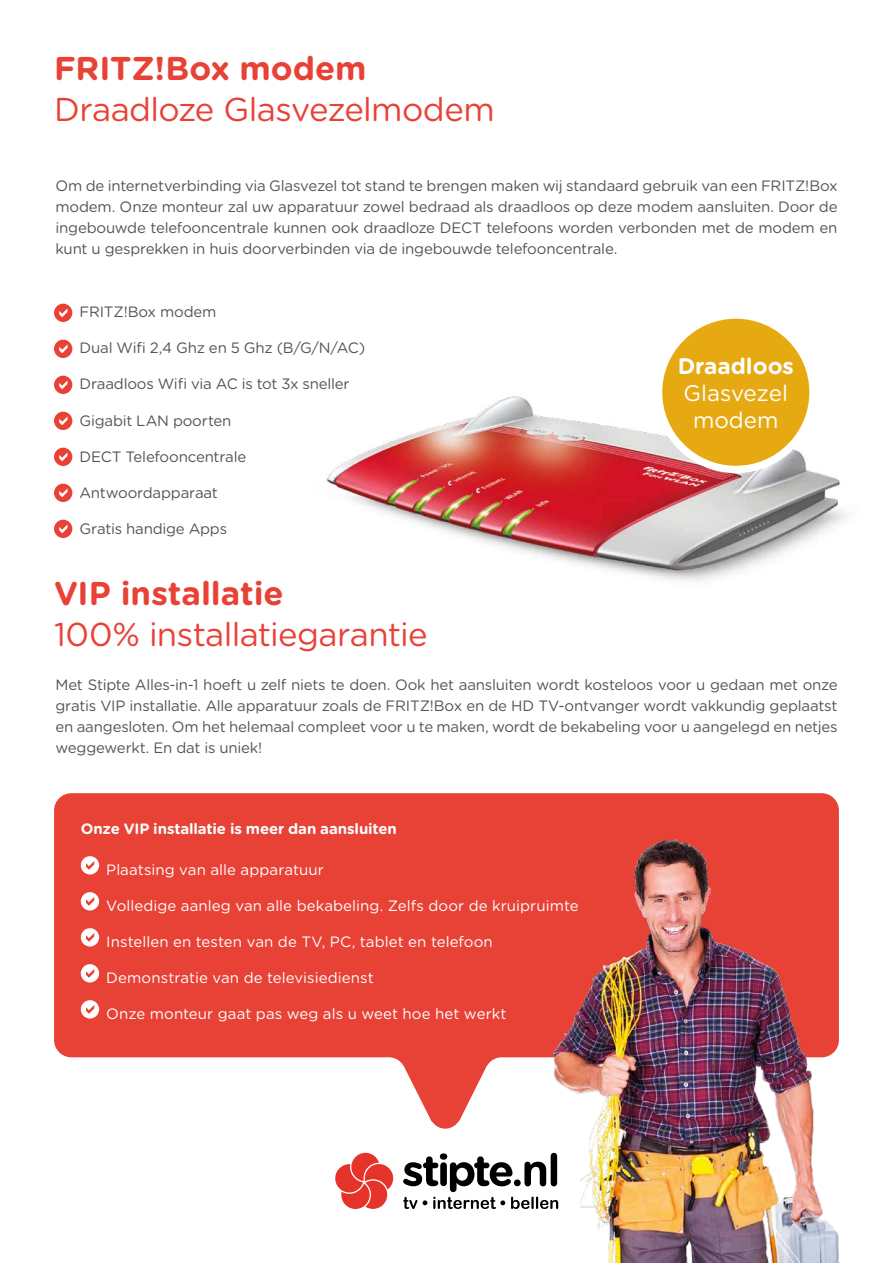
<style>
.page{position:relative;width:893px;height:1263px;background:#fff}
.page>*{position:absolute;margin:0;border:0;box-sizing:border-box;transform-origin:0 0}
.t1{font:33px "Gotham Rounded";letter-spacing:-.02em;color:#e84237}
.t2{font:700 33px "Gotham Rounded";color:#e84237}
.t3{font:22.5px/27px "Gotham Rounded";color:#fff;text-align:center}
.t4{font:700 22.5px "Gotham Rounded";color:#fff}
.t5{font:15px/21px "Gotham Rounded";letter-spacing:-.015em;color:#525557;text-align:justify}
.t6{font:15px "Gotham Rounded";letter-spacing:.005em;color:#fff}
.t7{font:700 15px "Gotham Rounded";letter-spacing:-.01em;color:#fff}
</style>
<div class="page">
<svg style="left:335px;top:1153px;width:59px;height:56px"></svg>
<svg style="left:403px;top:1154px;width:38px;height:55px"></svg>
<div style="left:54px;top:304px;width:18px;height:18px;background:#e84237;border-radius:50%"></div>
<svg style="left:59px;top:309px;width:8px;height:8px"></svg>
<div style="left:54px;top:340px;width:18px;height:18px;background:#e84237;border-radius:50%"></div>
<svg style="left:59px;top:345px;width:8px;height:8px"></svg>
<div style="left:54px;top:376px;width:18px;height:18px;background:#e84237;border-radius:50%"></div>
<svg style="left:59px;top:381px;width:8px;height:8px"></svg>
<div style="left:54px;top:412px;width:18px;height:18px;background:#e84237;border-radius:50%"></div>
<svg style="left:59px;top:417px;width:8px;height:8px"></svg>
<div style="left:54px;top:448px;width:18px;height:18px;background:#e84237;border-radius:50%"></div>
<svg style="left:59px;top:453px;width:8px;height:8px"></svg>
<div style="left:54px;top:484px;width:18px;height:18px;background:#e84237;border-radius:50%"></div>
<svg style="left:59px;top:489px;width:8px;height:8px"></svg>
<div style="left:54px;top:520px;width:18px;height:18px;background:#e84237;border-radius:50%"></div>
<svg style="left:59px;top:525px;width:8px;height:8px"></svg>
<img style="left:326px;top:396px;width:522px;height:185px">
<svg style="left:54px;top:793px;width:785px;height:335px;fill:#e84237"></svg>
<div style="left:81px;top:856px;width:18px;height:18px;background:#fff;border-radius:50%"></div>
<svg style="left:86px;top:861px;width:8px;height:9px"></svg>
<div style="left:81px;top:892px;width:18px;height:18px;background:#fff;border-radius:50%"></div>
<svg style="left:86px;top:897px;width:8px;height:9px"></svg>
<div style="left:81px;top:928px;width:18px;height:18px;background:#fff;border-radius:50%"></div>
<svg style="left:86px;top:933px;width:8px;height:9px"></svg>
<div style="left:81px;top:964px;width:18px;height:18px;background:#fff;border-radius:50%"></div>
<svg style="left:86px;top:969px;width:8px;height:9px"></svg>
<div style="left:81px;top:1000px;width:18px;height:18px;background:#fff;border-radius:50%"></div>
<svg style="left:86px;top:1005px;width:8px;height:9px"></svg>
<div style="left:659px;top:315px;width:154px;height:154px;background:#e6a911;border-radius:50%"></div>
<div style="left:655px;top:311px;width:162px;height:162px;border:7px solid #fff;border-radius:50%"></div>
<img style="left:441px;top:816px;width:399px;height:447px">
<h1 class="t2" style="left:54px;top:45px;width:314px">FRITZ!Box modem</h1>
<h1 class="t1" style="left:54px;top:87px;width:442px">Draadloze Glasvezelmodem</h1>
<p class="t5" style="left:56px;top:174px;width:784px">Om de internetverbinding via Glasvezel tot stand te brengen maken wij standaard gebruik van een FRITZ!Box modem. Onze monteur zal uw apparatuur zowel bedraad als draadloos op deze modem aansluiten. Door de ingebouwde telefooncentrale kunnen ook draadloze DECT telefoons worden verbonden met de modem en kunt u gesprekken in huis doorverbinden via de ingebouwde telefooncentrale.</p>
<p class="t5" style="left:79px;top:301px;width:138px">FRITZ!Box modem</p>
<p class="t5" style="left:79px;top:337px;width:287px">Dual Wifi 2,4 Ghz en 5 Ghz (B/G/N/AC)</p>
<p class="t5" style="left:79px;top:373px;width:272px">Draadloos Wifi via AC is tot 3x sneller</p>
<p class="t5" style="left:79px;top:409px;width:153px">Gigabit LAN poorten</p>
<p class="t5" style="left:79px;top:445px;width:168px">DECT Telefooncentrale</p>
<p class="t5" style="left:79px;top:481px;width:140px">Antwoordapparaat</p>
<p class="t5" style="left:79px;top:517px;width:149px">Gratis handige Apps</p>
<h1 class="t2" style="left:54px;top:569px;width:231px">VIP installatie</h1>
<h1 class="t1" style="left:54px;top:612px;width:375px">100% installatiegarantie</h1>
<h2 class="t4" style="left:678px;top:350px;width:118px">Draadloos</h2>
<h2 class="t3" style="left:684px;top:379px;width:106px">Glasvezel modem</h2>
<p class="t5" style="left:56px;top:673px;width:784px">Met Stipte Alles-in-1 hoeft u zelf niets te doen. Ook het aansluiten wordt kosteloos voor u gedaan met onze gratis VIP installatie. Alle apparatuur zoals de FRITZ!Box en de HD TV-ontvanger wordt vakkundig geplaatst en aangesloten. Om het helemaal compleet voor u te maken, wordt de bekabeling voor u aangelegd en netjes weggewerkt. En dat is uniek!</p>
<p class="t7" style="left:81px;top:818px;width:317px">Onze VIP installatie is meer dan aansluiten</p>
<p class="t6" style="left:106px;top:859px;width:219px">Plaatsing van alle apparatuur</p>
<p class="t6" style="left:106px;top:895px;width:474px">Volledige aanleg van alle bekabeling. Zelfs door de kruipruimte</p>
<p class="t6" style="left:106px;top:931px;width:388px">Instellen en testen van de TV, PC, tablet en telefoon</p>
<p class="t6" style="left:106px;top:967px;width:269px">Demonstratie van de televisiedienst</p>
<p class="t6" style="left:106px;top:1003px;width:402px">Onze monteur gaat pas weg als u weet hoe het werkt</p>
</div>
